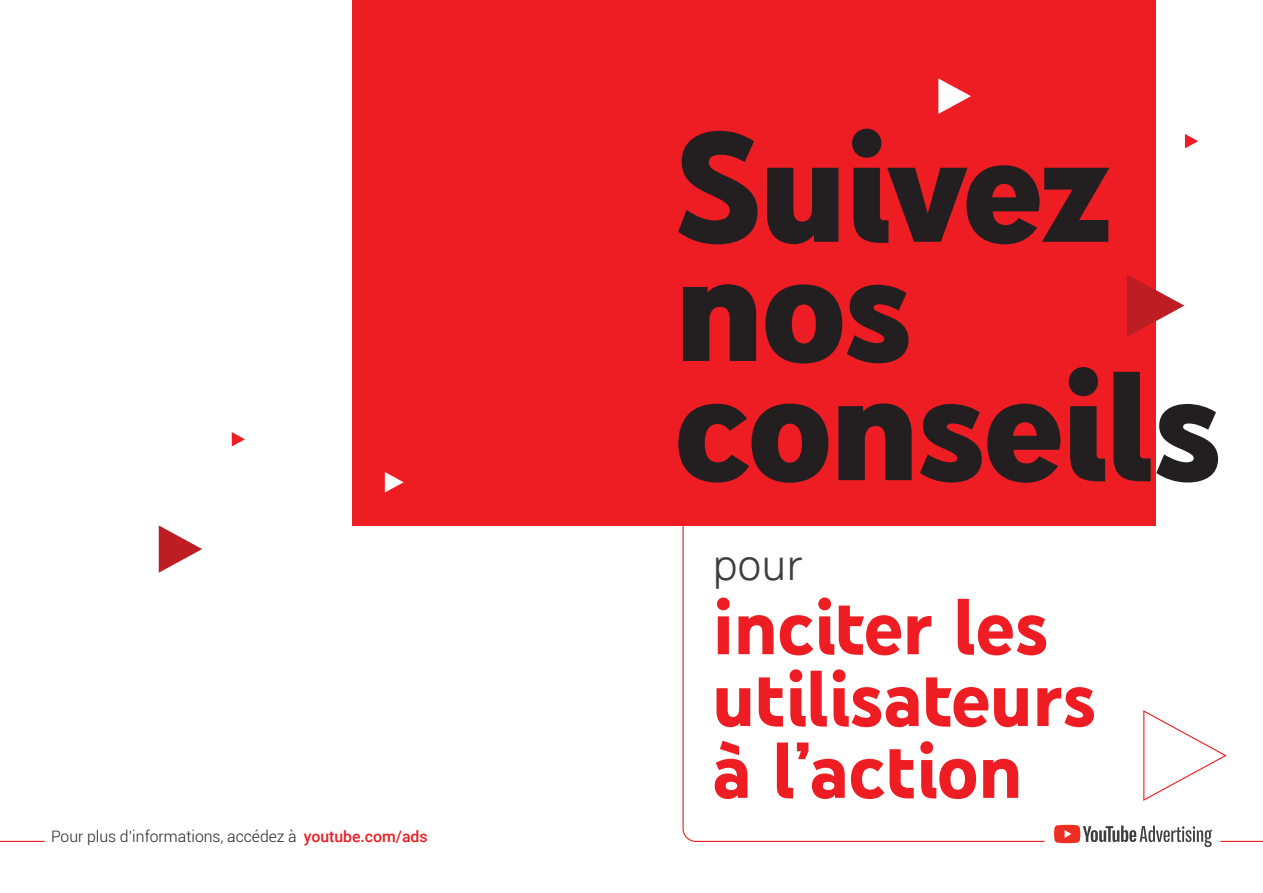
<style>
.page{position:relative;width:1263px;height:893px;background:#fff}
.page>*{position:absolute;margin:0;border:0;box-sizing:border-box;transform-origin:0 0}
.Body{font:800 159.15px/119.2px "You Tube Sans";letter-spacing:-.015em;color:#231f20}
.t1{font:700 81.3px/71.8px "You Tube Sans";letter-spacing:-.01em;color:#ee1d23}
.t2{font:300 48px "You Tube Sans";color:#3e3e3f}
.Body-2{font:300 15.75px "Roboto";color:#231f20}
.s1{font-weight:500;color:#ee1d23}
</style>
<div class="page">
<div style="left:631px;top:0;width:524px;height:525px;background:#ee1d23"></div>
<hr style="left:1220px;top:841px;width:43px;height:1px;background:#ee1d23">
<svg style="left:682px;top:525px;width:364px;height:317px"></svg>
<svg style="left:1127px;top:274px;width:57px;height:63px"></svg>
<svg style="left:1185px;top:134px;width:13px;height:14px"></svg>
<svg style="left:938px;top:78px;width:33px;height:36px"></svg>
<svg style="left:1143px;top:710px;width:84px;height:91px"></svg>
<hr style="left:0;top:841px;width:45px;height:1px;background:#ee1d23">
<div style="left:352px;top:0;width:279px;height:525px;background:#ee1d23"></div>
<svg style="left:159px;top:525px;width:43px;height:48px"></svg>
<svg style="left:232px;top:432px;width:13px;height:14px"></svg>
<svg style="left:385px;top:472px;width:19px;height:20px"></svg>
<svg style="left:1054px;top:825px;width:158px;height:22px"></svg>
<p class="Body-2" style="left:51px;top:825px;width:378px">Pour plus d’informations, accédez à <span class="s1">youtube.com/ads</span></p>
<p class="Body" style="left:674px;top:114px;width:550px">Suivez nos conseils</p>
<p class="t2" style="left:712px;top:529px;width:92px">pour</p>
<p class="t1" style="left:712px;top:583px;width:386px">inciter les utilisateurs à l’action</p>
</div>
